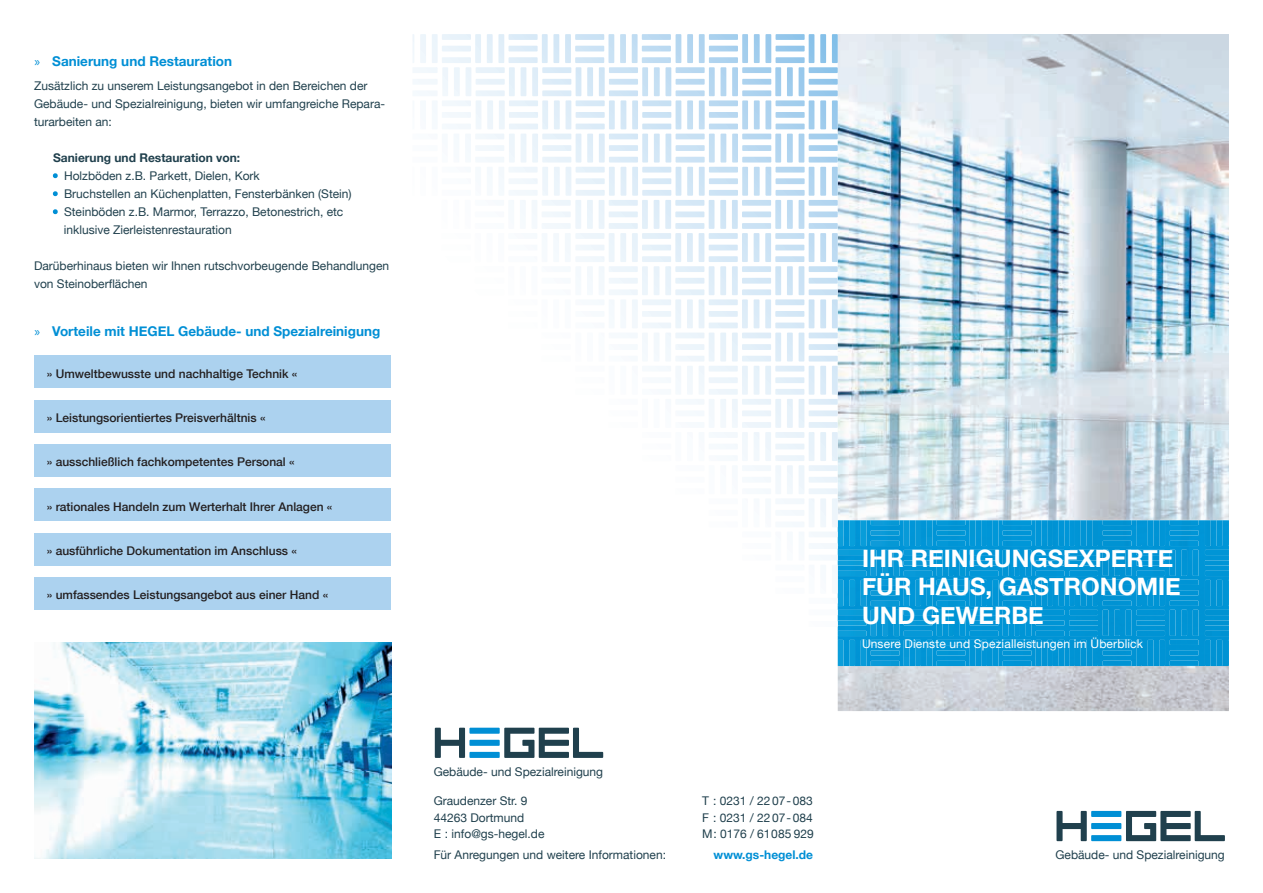
<style>
.page{position:relative;width:1263px;height:893px;background:#fff}
.page>*{position:absolute;margin:0;border:0;box-sizing:border-box;transform-origin:0 0}
.t1{font:700 24px/28.8px "Helvetica Neue";color:#fff}
.t2{font:700 13.5px "Helvetica Neue";color:#008fd5}
.t3{font:12px/18px "Helvetica Neue";color:#20404d}
.t4{font:500 12px "Helvetica Neue";color:#231f20}
.t5{font:12px "Helvetica Neue";letter-spacing:.015em;color:#fff}
.t6{font:700 12px "Helvetica Neue";color:#20404d}
.t7{font:700 12px "Helvetica Neue";color:#008fd5}
.s1{font-family:"Myriad Pro";font-weight:400}
.s2{font-weight:700;color:#008fd5}
</style>
<div class="page">
<div style="left:34px;top:355px;width:357px;height:33px;background:#acd2ef"></div>
<div style="left:34px;top:400px;width:357px;height:33px;background:#acd2ef"></div>
<div style="left:34px;top:444px;width:357px;height:33px;background:#acd2ef"></div>
<div style="left:34px;top:489px;width:357px;height:32px;background:#acd2ef"></div>
<div style="left:34px;top:533px;width:357px;height:33px;background:#acd2ef"></div>
<div style="left:34px;top:577px;width:357px;height:33px;background:#acd2ef"></div>
<img style="left:838px;top:34px;width:391px;height:677px">
<img style="left:959px;top:520px;width:257px;height:26px">
<img style="left:970px;top:521px;width:5px;height:25px">
<img style="left:993px;top:521px;width:5px;height:25px">
<img style="left:981px;top:520px;width:6px;height:26px">
<img style="left:937px;top:521px;width:28px;height:4px">
<img style="left:937px;top:541px;width:28px;height:5px">
<img style="left:937px;top:530px;width:28px;height:6px">
<img style="left:1036px;top:521px;width:5px;height:25px">
<img style="left:1059px;top:521px;width:5px;height:25px">
<img style="left:1047px;top:520px;width:6px;height:26px">
<svg style="left:993px;top:520px;width:48px;height:1px"></svg>
<img style="left:1003px;top:520px;width:28px;height:5px">
<img style="left:1003px;top:541px;width:28px;height:5px">
<img style="left:1003px;top:530px;width:28px;height:6px">
<img style="left:970px;top:580px;width:5px;height:26px">
<img style="left:993px;top:580px;width:5px;height:26px">
<img style="left:981px;top:580px;width:6px;height:26px">
<img style="left:937px;top:580px;width:28px;height:5px">
<img style="left:937px;top:601px;width:28px;height:5px">
<img style="left:937px;top:590px;width:28px;height:6px">
<img style="left:937px;top:550px;width:5px;height:26px">
<img style="left:960px;top:550px;width:5px;height:26px">
<img style="left:948px;top:550px;width:6px;height:26px">
<img style="left:970px;top:550px;width:28px;height:5px">
<img style="left:970px;top:571px;width:28px;height:5px">
<img style="left:970px;top:560px;width:28px;height:6px">
<img style="left:1036px;top:580px;width:5px;height:26px">
<img style="left:1059px;top:580px;width:5px;height:26px">
<img style="left:1047px;top:580px;width:6px;height:26px">
<img style="left:1003px;top:580px;width:28px;height:5px">
<img style="left:1003px;top:601px;width:28px;height:5px">
<img style="left:1003px;top:590px;width:28px;height:6px">
<img style="left:1003px;top:550px;width:5px;height:26px">
<img style="left:1026px;top:550px;width:5px;height:26px">
<img style="left:1014px;top:550px;width:6px;height:26px">
<img style="left:1036px;top:550px;width:28px;height:5px">
<img style="left:1036px;top:571px;width:28px;height:5px">
<img style="left:1036px;top:560px;width:28px;height:6px">
<img style="left:904px;top:550px;width:28px;height:5px">
<img style="left:904px;top:571px;width:28px;height:5px">
<img style="left:904px;top:560px;width:28px;height:6px">
<img style="left:970px;top:640px;width:5px;height:26px">
<img style="left:993px;top:640px;width:5px;height:26px">
<img style="left:981px;top:640px;width:6px;height:26px">
<img style="left:937px;top:640px;width:28px;height:5px">
<img style="left:937px;top:661px;width:28px;height:5px">
<img style="left:937px;top:650px;width:28px;height:6px">
<img style="left:937px;top:610px;width:5px;height:26px">
<img style="left:960px;top:610px;width:5px;height:26px">
<img style="left:948px;top:610px;width:6px;height:26px">
<img style="left:970px;top:610px;width:28px;height:5px">
<img style="left:970px;top:631px;width:28px;height:5px">
<img style="left:970px;top:620px;width:28px;height:6px">
<img style="left:1036px;top:640px;width:5px;height:26px">
<img style="left:1059px;top:640px;width:5px;height:26px">
<img style="left:1047px;top:640px;width:6px;height:26px">
<img style="left:1003px;top:640px;width:28px;height:5px">
<img style="left:1003px;top:661px;width:28px;height:5px">
<img style="left:1003px;top:650px;width:28px;height:6px">
<img style="left:1003px;top:610px;width:5px;height:26px">
<img style="left:1026px;top:610px;width:5px;height:26px">
<img style="left:1014px;top:610px;width:6px;height:26px">
<img style="left:1036px;top:610px;width:28px;height:5px">
<img style="left:1036px;top:631px;width:28px;height:5px">
<img style="left:1036px;top:620px;width:28px;height:6px">
<img style="left:904px;top:610px;width:28px;height:5px">
<img style="left:904px;top:631px;width:28px;height:5px">
<img style="left:904px;top:620px;width:28px;height:6px">
<img style="left:861px;top:521px;width:5px;height:25px">
<img style="left:849px;top:520px;width:6px;height:26px">
<img style="left:871px;top:521px;width:28px;height:4px">
<img style="left:871px;top:541px;width:28px;height:5px">
<img style="left:871px;top:530px;width:28px;height:6px">
<img style="left:861px;top:580px;width:5px;height:26px">
<img style="left:849px;top:580px;width:6px;height:26px">
<img style="left:843px;top:550px;width:23px;height:5px">
<img style="left:843px;top:571px;width:23px;height:5px">
<img style="left:843px;top:560px;width:23px;height:6px">
<img style="left:871px;top:580px;width:28px;height:5px">
<img style="left:871px;top:601px;width:28px;height:5px">
<img style="left:871px;top:590px;width:28px;height:6px">
<img style="left:871px;top:550px;width:5px;height:26px">
<img style="left:894px;top:550px;width:5px;height:26px">
<img style="left:882px;top:550px;width:6px;height:26px">
<img style="left:838px;top:640px;width:5px;height:26px">
<img style="left:861px;top:640px;width:5px;height:26px">
<img style="left:849px;top:640px;width:6px;height:26px">
<img style="left:843px;top:610px;width:23px;height:5px">
<img style="left:838px;top:631px;width:28px;height:5px">
<img style="left:838px;top:620px;width:28px;height:6px">
<img style="left:871px;top:640px;width:28px;height:5px">
<img style="left:871px;top:661px;width:28px;height:5px">
<img style="left:871px;top:650px;width:28px;height:6px">
<img style="left:871px;top:610px;width:5px;height:26px">
<img style="left:894px;top:610px;width:5px;height:26px">
<img style="left:882px;top:610px;width:6px;height:26px">
<svg style="left:861px;top:520px;width:43px;height:1px"></svg>
<img style="left:904px;top:520px;width:5px;height:26px">
<svg style="left:932px;top:520px;width:43px;height:1px"></svg>
<img style="left:927px;top:520px;width:5px;height:26px">
<img style="left:915px;top:520px;width:6px;height:26px">
<img style="left:904px;top:580px;width:5px;height:26px">
<img style="left:927px;top:580px;width:5px;height:26px">
<img style="left:915px;top:580px;width:6px;height:26px">
<img style="left:904px;top:640px;width:5px;height:26px">
<img style="left:927px;top:640px;width:5px;height:26px">
<img style="left:915px;top:640px;width:6px;height:26px">
<img style="left:1069px;top:520px;width:29px;height:146px">
<img style="left:1103px;top:550px;width:28px;height:116px">
<img style="left:1170px;top:550px;width:28px;height:116px">
<img style="left:1136px;top:520px;width:29px;height:146px">
<img style="left:1216px;top:520px;width:6px;height:26px">
<img style="left:1205px;top:520px;width:6px;height:26px">
<img style="left:1205px;top:550px;width:23px;height:5px">
<img style="left:1205px;top:560px;width:23px;height:6px">
<img style="left:1205px;top:571px;width:23px;height:5px">
<img style="left:1205px;top:580px;width:23px;height:26px">
<img style="left:1205px;top:610px;width:23px;height:5px">
<img style="left:1205px;top:620px;width:23px;height:6px">
<img style="left:1205px;top:631px;width:23px;height:5px">
<svg style="left:1228px;top:520px;width:1px;height:120px"></svg>
<img style="left:1205px;top:640px;width:24px;height:26px">
<svg style="left:1092px;top:520px;width:50px;height:1px"></svg>
<img style="left:1103px;top:520px;width:28px;height:5px">
<img style="left:1170px;top:520px;width:28px;height:5px">
<img style="left:1103px;top:541px;width:28px;height:5px">
<img style="left:1170px;top:541px;width:28px;height:5px">
<img style="left:1103px;top:530px;width:28px;height:6px">
<img style="left:1170px;top:530px;width:28px;height:6px">
<svg style="left:1056px;top:811px;width:169px;height:30px"></svg>
<svg style="left:435px;top:728px;width:168px;height:30px"></svg>
<svg style="left:52px;top:173px;width:6px;height:6px"></svg>
<svg style="left:52px;top:191px;width:6px;height:6px"></svg>
<svg style="left:52px;top:209px;width:6px;height:6px"></svg>
<img style="left:34px;top:643px;width:357px;height:216px">
<svg style="left:837px;top:621px;width:2px;height:14px"></svg>
<svg style="left:413px;top:34px;width:430px;height:581px"></svg>
<p class="t2" style="left:34px;top:51px;width:199px"><span class="s1">»</span> Sanierung und Restauration</p>
<p class="t3" style="left:34px;top:77px;width:353px">Zusätzlich zu unserem Leistungsangebot in den Bereichen der<br>Gebäude- und Spezialreinigung, bieten wir umfangreiche Repara&shy;turarbeiten an:</p>
<p class="t6" style="left:53px;top:148px;width:189px">Sanierung und Restauration von:</p>
<p class="t3" style="left:53px;top:167px;width:208px"><span class="s2">•</span> Holzböden z.B. Parkett, Dielen, Kork</p>
<p class="t3" style="left:53px;top:185px;width:300px"><span class="s2">•</span> Bruchstellen an Küchenplatten, Fensterbänken (Stein)</p>
<p class="t3" style="left:64px;top:203px;width:281px;text-indent:-11px"><span class="s2">•</span> Steinböden z.B. Marmor, Terrazzo, Betonestrich, etc inklusive Zierleistenrestauration</p>
<p class="t3" style="left:34px;top:257px;width:357px">Darüberhinaus bieten wir Ihnen rutschvorbeugende Behandlungen von Steinoberflächen</p>
<p class="t2" style="left:34px;top:321px;width:347px"><span class="s1">»</span> Vorteile mit HEGEL Gebäude- und Spezialreinigung</p>
<p class="t4" style="left:47px;top:364px;width:252px">» Umweltbewusste und nachhaltige Technik «</p>
<p class="t4" style="left:47px;top:408px;width:220px">» Leistungsorientiertes Preisverhältnis «</p>
<p class="t4" style="left:47px;top:452px;width:249px">» ausschließlich fachkompetentes Personal «</p>
<p class="t4" style="left:47px;top:497px;width:287px">» rationales Handeln zum Werterhalt Ihrer Anlagen «</p>
<p class="t4" style="left:47px;top:541px;width:252px">» ausführliche Dokumentation im Anschluss «</p>
<p class="t4" style="left:47px;top:585px;width:283px">» umfassendes Leistungsangebot aus einer Hand «</p>
<p class="t3" style="left:434px;top:763px;width:171px">Gebäude- und Spezialreinigung</p>
<p class="t3" style="left:434px;top:793px;width:95px">Graudenzer Str. 9</p>
<p class="t3" style="left:702px;top:793px;width:112px">T : 0231 / 2207- 083</p>
<p class="t3" style="left:434px;top:809px;width:92px">44263 Dortmund</p>
<p class="t3" style="left:702px;top:809px;width:112px">F : 0231 / 2207- 084</p>
<p class="t3" style="left:434px;top:826px;width:112px">E : info@gs-hegel.de</p>
<p class="t3" style="left:702px;top:826px;width:113px">M: 0176 / 61085 929</p>
<p class="t3" style="left:434px;top:847px;width:234px">Für Anregungen und weitere Informationen:</p>
<p class="t7" style="left:713px;top:845px;width:101px">www.gs-hegel.de</p>
<h1 class="t1" style="left:862px;top:544px;width:320px">IHR REINIGUNGSEXPERTE<br>FÜR HAUS, GASTRONOMIE<br>UND GEWERBE</h1>
<p class="t5" style="left:862px;top:635px;width:283px">Unsere Dienste und Spezialleistungen im Überblick</p>
<p class="t3" style="left:1055px;top:846px;width:171px">Gebäude- und Spezialreinigung</p>
</div>
